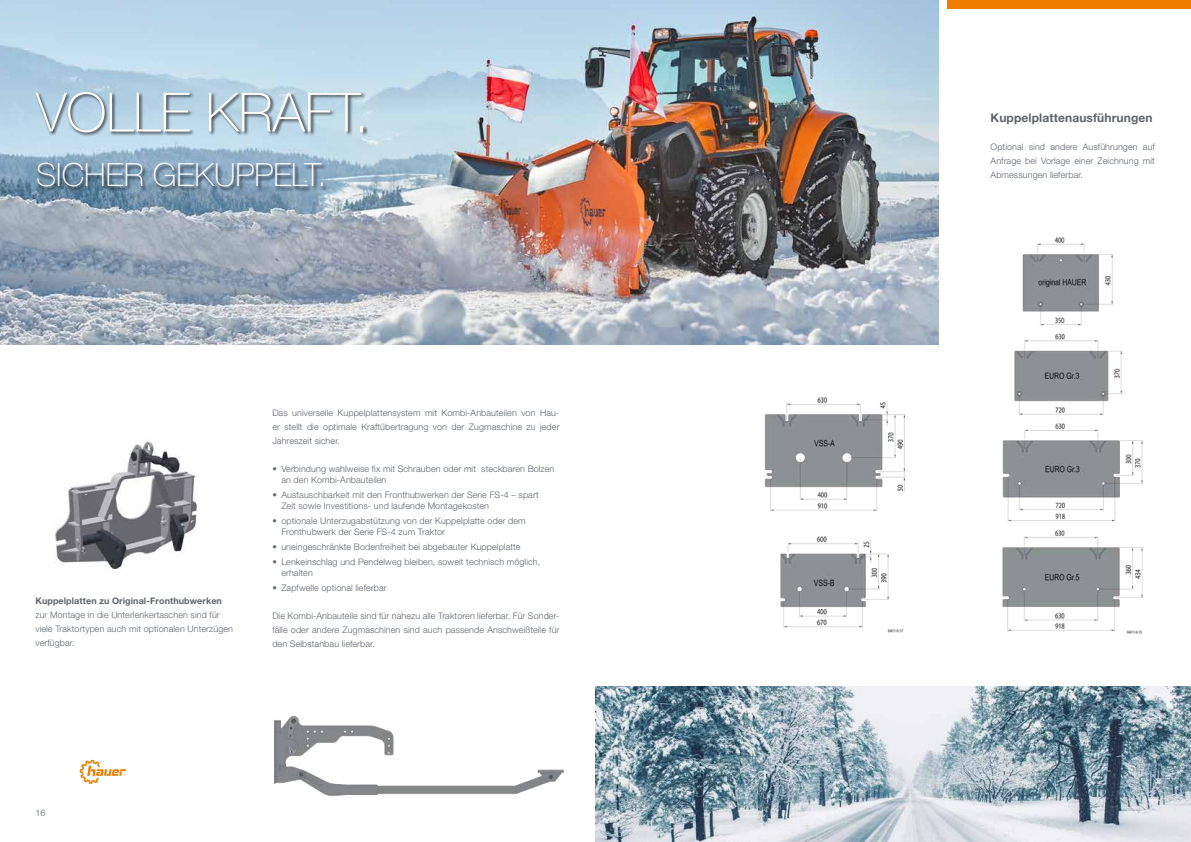
<style>
.page{position:relative;width:1191px;height:842px;background:#fff}
.page>*{position:absolute;margin:0;border:0;box-sizing:border-box;transform-origin:0 0}
.t1{font:100 54px "Helvetica Neue LT Pro";color:#fff}
.t2{font:100 32px "Helvetica Neue LT Pro";color:#fff}
.t3{font:700 12px "Helvetica Neue LT Pro";letter-spacing:.01em;color:#5d656c}
.t4{font:300 9px/14px "Helvetica Neue LT Pro";letter-spacing:.01em;color:#5d656c}
.t5{font:700 9px "Helvetica Neue LT Pro";letter-spacing:.01em;color:#5d656c}
</style>
<div class="page">
<img style="left:0;top:0;width:938px;height:344px">
<img style="left:55px;top:441px;width:143px;height:127px">
<div style="left:35px;top:91px;width:333px;height:101px;background:#000;opacity:.75"></div>
<svg style="left:80px;top:760px;width:46px;height:24px"></svg>
<img style="left:595px;top:686px;width:596px;height:156px">
<div style="left:947px;top:0;width:244px;height:9px;background:#ef7d00"></div>
<img style="left:275px;top:715px;width:289px;height:82px">
<img style="left:1002px;top:237px;width:141px;height:397px">
<img style="left:764px;top:397px;width:142px;height:236px">
<h1 class="t1" style="left:36px;top:81px;width:335px">VOLLE KRAFT.</h1>
<h2 class="t2" style="left:36px;top:157px;width:292px">SICHER GEKUPPELT.</h2>
<p class="t5" style="left:35px;top:595px;width:188px">Kuppelplatten zu Original-Fronthubwerken</p>
<p class="t4" style="left:35px;top:607px;width:199px">zur Montage in die Unterlenkertaschen sind für viele Traktortypen auch mit optionalen Unterzügen verfügbar.</p>
<p class="t4" style="left:272px;top:406px;width:289px;text-align:justify">Das universelle Kuppelplattensystem mit Kombi-Anbauteilen von Hau&shy;er stellt die optimale Kraftübertragung von der Zugmaschine zu jeder Jahreszeit sicher.</p>
<p class="t4" style="left:281px;top:463px;width:274px;line-height:11px;text-indent:-9px">• Verbindung wahlweise fix mit Schrauben oder mit steckbaren Bolzen an den Kombi-Anbauteilen</p>
<p class="t4" style="left:281px;top:489px;width:259px;line-height:11px;text-indent:-9px">• Austauschbarkeit mit den Fronthubwerken der Serie FS-4 – spart<br>Zeit sowie Investitions- und laufende Montagekosten</p>
<p class="t4" style="left:281px;top:515px;width:246px;line-height:11px;text-indent:-9px">• optionale Unterzugabstützung von der Kuppelplatte oder dem<br>Fronthubwerk der Serie FS-4 zum Traktor</p>
<p class="t4" style="left:272px;top:540px;width:250px">• uneingeschränkte Bodenfreiheit bei abgebauter Kuppelplatte</p>
<p class="t4" style="left:281px;top:556px;width:260px;line-height:11px;text-indent:-9px">• Lenkeinschlag und Pendelweg bleiben, soweit technisch möglich, erhalten</p>
<p class="t4" style="left:272px;top:581px;width:116px">• Zapfwelle optional lieferbar</p>
<p class="t4" style="left:272px;top:609px;width:289px;text-align:justify">Die Kombi-Anbauteile sind für nahezu alle Traktoren lieferbar. Für Sonder&shy;fälle oder andere Zugmaschinen sind auch passende Anschweißteile für den Selbstanbau lieferbar.</p>
<p class="t4" style="left:35px;top:805px;width:12px">16</p>
<h3 class="t3" style="left:990px;top:110px;width:163px">Kuppelplattenausführungen</h3>
<p class="t4" style="left:990px;top:139px;width:166px;text-align:justify">Optional sind andere Ausführungen auf Anfrage bei Vorlage einer Zeichnung mit Abmessungen lieferbar.</p>
</div>
